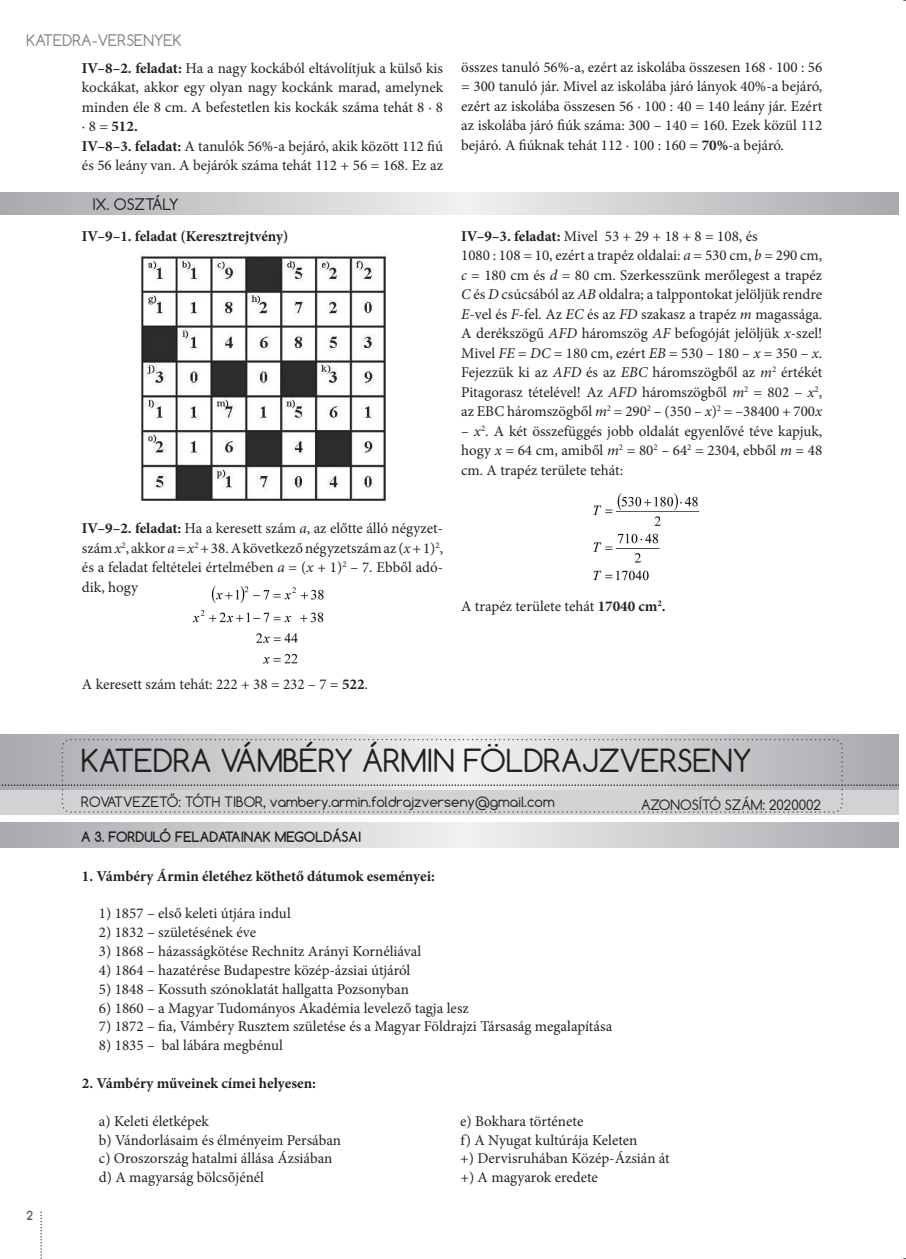
<style>
.page{position:relative;width:906px;height:1259px;background:#fff}
.page>*{position:absolute;margin:0;border:0;box-sizing:border-box;transform-origin:0 0}
.t1{font:30px "Comfortaa";color:#231f20}
.t2{font:15px/19.5px "Minion Pro";color:#231f20;text-align:justify}
.t3{font:700 15px "Minion Pro";color:#231f20}
.t4{font:15px "Comfortaa";color:#808285}
.t5{font:15px "Comfortaa";color:#231f20}
.t6{font:13.5px "Comfortaa";color:#231f20}
.t7{font:700 13.5px "Comfortaa";color:#231f20}
.t8{font:700 12px "Comfortaa";color:#57585a}
.s1{font-weight:700}
.s2{font-style:italic}
</style>
<div class="page">
<div style="left:0;top:790px;width:898px;height:25px;background:#d1d2d4"></div>
<img style="left:0;top:734px;width:898px;height:18px">
<svg style="left:62px;top:739px;width:780px;height:74px"></svg>
<svg style="left:0;top:752px;width:898px;height:48px"></svg>
<img style="left:140px;top:256px;width:246px;height:244px">
<img style="left:192px;top:586px;width:132px;height:78px">
<img style="left:593px;top:493px;width:107px;height:88px">
<svg style="left:40px;top:1212px;width:2px;height:47px"></svg>
<p class="t4" style="left:27px;top:34px;width:156px">KATEDRA-VERSENYEK</p>
<p class="t2" style="left:82px;top:59px;width:362px;text-align:left"><span class="s1">IV–8–2. feladat:</span> Ha a nagy kockából eltávolítjuk a külső kis kockákat, akkor egy olyan nagy kockánk marad, amelynek minden éle 8 cm. A befestetlen kis kockák száma tehát 8 ∙ 8 ∙ 8 = <span class="s1">512.<br>IV–8–3. feladat:</span> A tanulók 56%-a bejáró, akik között 112 fiú és 56 leány van. A bejárók száma tehát 112 + 56 = 168. Ez az</p>
<p class="t2" style="left:461px;top:58px;width:363px">összes tanuló 56%-a, ezért az iskolába összesen 168 ∙ 100 : 56 = 300 tanuló jár. Mivel az iskolába járó lányok 40%-a bejáró, ezért az iskolába összesen 56 ∙ 100 : 40 = 140 leány jár. Ezért az iskolába járó fiúk száma: 300 – 140 = 160. Ezek közül 112 bejáró. A fiúknak tehát 112 ∙ 100 : 160 = <span class="s1">70%</span>-a bejáró.</p>
<p class="t5" style="left:92px;top:198px;width:87px">IX. OSZTÁLY</p>
<p class="t3" style="left:82px;top:230px;width:208px">IV–9–1. feladat (Keresztrejtvény)</p>
<p class="t2" style="left:82px;top:520px;width:362px"><span class="s1">IV–9–2. feladat:</span> Ha a keresett szám <span class="s2">a</span>, az előtte álló négyzet&shy;szám <span class="s2">x</span><sup>2</sup>, akkor <span class="s2">a</span> = <span class="s2">x</span><sup>2</sup> + 38. A következő négyzetszám az (<span class="s2">x</span> + 1)<sup>2</sup>, és a feladat feltételei értelmében <span class="s2">a</span> = (<span class="s2">x</span> + 1)<sup>2</sup> – 7. Ebből adó&shy;dik, hogy</p>
<p class="t2" style="left:461px;top:227px;width:362px;text-align:left"><span class="s1">IV–9–3. feladat:</span> Mivel 53 + 29 + 18 + 8 = 108, és<br>1080 : 108 = 10, ezért a trapéz oldalai: <span class="s2">a</span> = 530 cm, <span class="s2">b</span> = 290 cm, <span class="s2">c</span> = 180 cm és <span class="s2">d</span> = 80 cm. Szerkesszünk merőlegest a trapéz <span class="s2">C</span> és <span class="s2">D</span> csúcsából az <span class="s2">AB</span> oldalra; a talppontokat jelöljük rendre <span class="s2">E</span>-vel és <span class="s2">F</span>-fel. Az <span class="s2">EC</span> és az <span class="s2">FD</span> szakasz a trapéz <span class="s2">m</span> magassága.<br>A derékszögű <span class="s2">AFD</span> háromszög <span class="s2">AF</span> befogóját jelöljük <span class="s2">x</span>-szel!<br>Mivel <span class="s2">FE</span> = <span class="s2">DC</span> = 180 cm, ezért <span class="s2">EB</span> = 530 – 180 – <span class="s2">x</span> = 350 – <span class="s2">x</span>.<br>Fejezzük ki az <span class="s2">AFD</span> és az <span class="s2">EBC</span> háromszögből az <span class="s2">m</span><sup>2</sup> értékét Pitagorasz tételével! Az <span class="s2">AFD</span> háromszögből <span class="s2">m</span><sup>2</sup> = 802 – <span class="s2">x</span><sup>2</sup>, az EBC háromszögből <span class="s2">m</span><sup>2</sup> = 290<sup>2</sup> – (350 – <span class="s2">x</span>)<sup>2</sup> = –38400 + 700<span class="s2">x</span></p>
<p class="t2" style="left:461px;top:422px;width:362px">– <span class="s2">x</span><sup>2</sup>. A két összefüggés jobb oldalát egyenlővé téve kapjuk, hogy <span class="s2">x</span> = 64 cm, amiből <span class="s2">m</span><sup>2</sup> = 80<sup>2</sup> – 64<sup>2</sup> = 2304, ebből <span class="s2">m</span> = 48 cm. A trapéz területe tehát:</p>
<p class="t2" style="left:461px;top:598px;width:206px">A trapéz területe tehát <span class="s1">17040 cm</span><sup>2</sup><span class="s1">.</span></p>
<p class="t2" style="left:82px;top:676px;width:287px">A keresett szám tehát: 222 + 38 = 232 – 7 = <span class="s1">522</span>.</p>
<h1 class="t1" style="left:81px;top:749px;width:671px">KATEDRA VÁMBÉRY ÁRMIN FÖLDRAJZVERSENY</h1>
<p class="t6" style="left:641px;top:800px;width:181px">AZONOSÍTÓ SZÁM: 2020002</p>
<p class="t6" style="left:81px;top:796px;width:475px">ROVATVEZETŐ: TÓTH TIBOR, vambery.armin.foldrajzverseny@gmail.com</p>
<p class="t7" style="left:81px;top:828px;width:282px">A 3. FORDULÓ FELADATAINAK MEGOLDÁSAI</p>
<p class="t8" style="left:26px;top:1208px;width:8px">2</p>
<p class="t3" style="left:82px;top:870px;width:354px">1. Vámbéry Ármin életéhez köthető dátumok eseményei:</p>
<p class="t2" style="left:99px;top:905px;width:193px">1) 1857 – első keleti útjára indul</p>
<p class="t2" style="left:99px;top:924px;width:159px">2) 1832 – születésének éve</p>
<p class="t2" style="left:99px;top:943px;width:324px">3) 1868 – házasságkötése Rechnitz Arányi Kornéliával</p>
<p class="t2" style="left:99px;top:961px;width:313px">4) 1864 – hazatérése Budapestre közép-ázsiai útjáról</p>
<p class="t2" style="left:99px;top:980px;width:311px">5) 1848 – Kossuth szónoklatát hallgatta Pozsonyban</p>
<p class="t2" style="left:99px;top:999px;width:371px">6) 1860 – a Magyar Tudományos Akadémia levelező tagja lesz</p>
<p class="t2" style="left:99px;top:1018px;width:515px">7) 1872 – fia, Vámbéry Rusztem születése és a Magyar Földrajzi Társaság megalapítása</p>
<p class="t2" style="left:99px;top:1037px;width:185px">8) 1835 – bal lábára megbénul</p>
<p class="t3" style="left:82px;top:1077px;width:235px">2. Vámbéry műveinek címei helyesen:</p>
<p class="t2" style="left:99px;top:1112px;width:112px">a) Keleti életképek</p>
<p class="t2" style="left:460px;top:1112px;width:125px">e) Bokhara története</p>
<p class="t2" style="left:99px;top:1131px;width:243px">b) Vándorlásaim és élményeim Persában</p>
<p class="t2" style="left:460px;top:1131px;width:179px">f) A Nyugat kultúrája Keleten</p>
<p class="t2" style="left:99px;top:1150px;width:235px">c) Oroszország hatalmi állása Ázsiában</p>
<p class="t2" style="left:460px;top:1150px;width:211px">+) Dervisruhában Közép-Ázsián át</p>
<p class="t2" style="left:99px;top:1169px;width:166px">d) A magyarság bölcsőjénél</p>
<p class="t2" style="left:460px;top:1169px;width:139px">+) A magyarok eredete</p>
</div>
